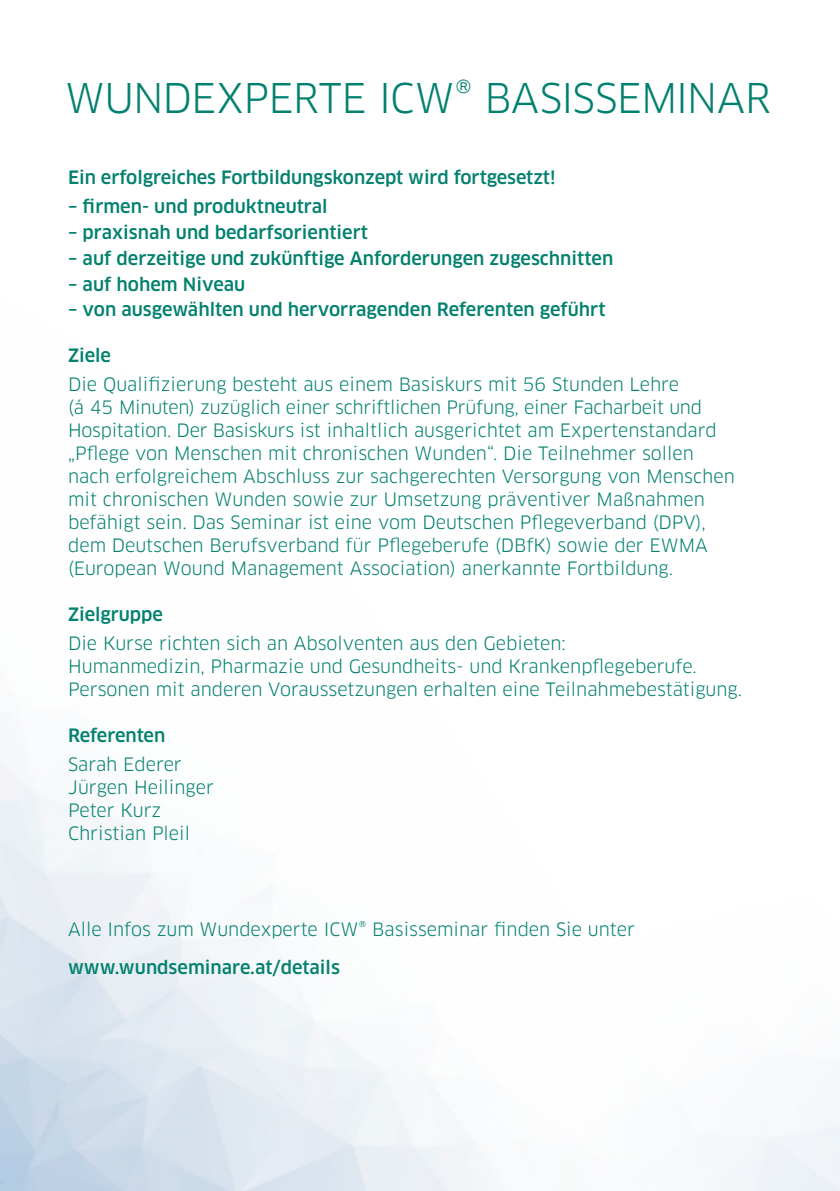
<style>
.page{position:relative;width:840px;height:1191px;background:#fff}
.page>*{position:absolute;margin:0;border:0;box-sizing:border-box;transform-origin:0 0}
.t1{font:40px "Clan OT";letter-spacing:-.02em;color:#03816f}
.t2{font:18px/23px "Clan OT";color:#03816f}
.t3{font:500 18px "Clan OT";color:#03816f}
</style>
<div class="page">
<h1 class="t1" style="left:65px;top:75px;width:707px">WUNDEXPERTE ICW® BASISSEMINAR</h1>
<p class="t3" style="left:68px;top:167px;width:488px">Ein erfolgreiches Fortbildungskonzept wird fortgesetzt!</p>
<p class="t3" style="left:68px;top:196px;width:261px">– firmen- und produktneutral</p>
<p class="t3" style="left:68px;top:222px;width:301px">– praxisnah und bedarfsorientiert</p>
<p class="t3" style="left:68px;top:247px;width:546px">– auf derzeitige und zukünftige Anforderungen zugeschnitten</p>
<p class="t3" style="left:68px;top:273px;width:179px">– auf hohem Niveau</p>
<p class="t3" style="left:68px;top:299px;width:538px">– von ausgewählten und hervorragenden Referenten geführt</p>
<p class="t3" style="left:68px;top:345px;width:44px">Ziele</p>
<p class="t2" style="left:68px;top:373px;width:667px">Die Qualifizierung besteht aus einem Basiskurs mit 56 Stunden Lehre<br>(á 45 Minuten) zuzüglich einer schriftlichen Prüfung, einer Facharbeit und Hospitation. Der Basiskurs ist inhaltlich ausgerichtet am Expertenstandard „Pflege von Menschen mit chronischen Wunden“. Die Teilnehmer sollen nach erfolgreichem Abschluss zur sachgerechten Versorgung von Menschen mit chronischen Wunden sowie zur Umsetzung präventiver Maßnahmen befähigt sein. Das Seminar ist eine vom Deutschen Pflegeverband (DPV), dem Deutschen Berufsverband für Pflegeberufe (DBfK) sowie der EWMA (European Wound Management Association) anerkannte Fortbildung.</p>
<p class="t3" style="left:68px;top:604px;width:96px">Zielgruppe</p>
<p class="t2" style="left:68px;top:632px;width:675px">Die Kurse richten sich an Absolventen aus den Gebieten:<br>Humanmedizin, Pharmazie und Gesundheits- und Krankenpflegeberufe.<br>Personen mit anderen Voraussetzungen erhalten eine Teilnahmebestätigung.</p>
<p class="t3" style="left:68px;top:724px;width:99px">Referenten</p>
<p class="t2" style="left:68px;top:752px;width:147px">Sarah Ederer<br>Jürgen Heilinger<br>Peter Kurz<br>Christian Pleil</p>
<p class="t2" style="left:68px;top:917px;width:568px">Alle Infos zum Wundexperte ICW® Basisseminar finden Sie unter</p>
<p class="t3" style="left:68px;top:956px;width:273px">www.wundseminare.at/details</p>
</div>
